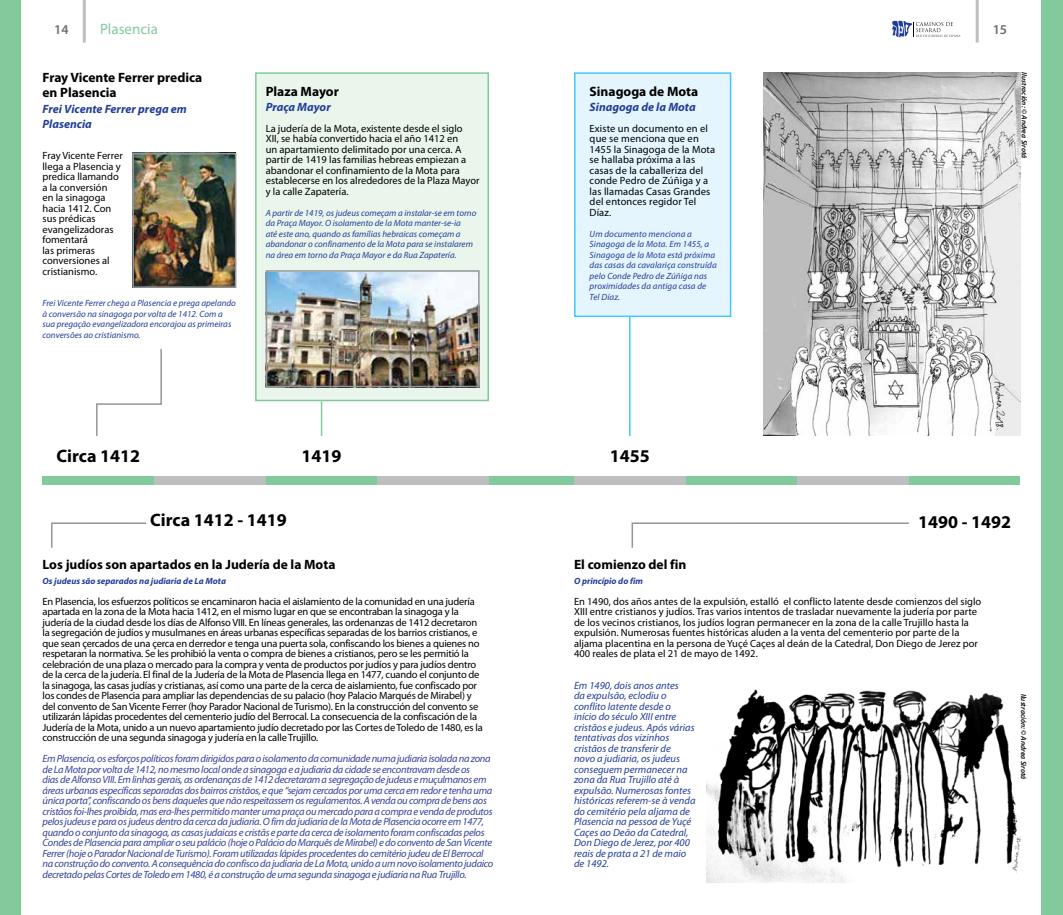
<style>
.page{position:relative;width:1063px;height:915px;background:#fff}
.page>*{position:absolute;margin:0;border:0;box-sizing:border-box;transform-origin:0 0}
.t1{font:700 18px "Myriad Pro";color:#000}
.t2{font:15px "Myriad Pro";color:#82ca9c}
.t3{font:700 13.5px/15px "Myriad Pro";color:#000}
.t4{font:600 13.5px "Myriad Pro";color:#6d6e71}
.t5{font:italic 700 12px/15px "Myriad Pro";color:#233e99}
.t6{font:10.5px/10.5px "Myriad Pro";letter-spacing:-.02em;color:#000}
.t7{font:italic 10.5px/10.5px "Myriad Pro";letter-spacing:-.03em;color:#37439b}
.t8{font:10.5px/10.5px "Myriad Pro";color:#000}
.t9{font:italic 10.5px/10.5px "Myriad Pro";color:#233e99}
.t10{font:10.5px/10.5px "Myriad Pro";letter-spacing:.01em;color:#000}
.t11{font:italic 9px/10.5px "Myriad Pro";color:#233e99}
.t12{font:italic 700 9px "Myriad Pro";color:#233e99}
.t13{font:italic 600 7.5px "Myriad Pro";color:#000}
</style>
<div class="page">
<div style="left:1042px;top:0;width:21px;height:914px;background:#82ca9c"></div>
<hr style="left:976px;top:0;width:3px;height:43px;background:#bcbec0">
<svg style="left:892px;top:21px;width:69px;height:17px"></svg>
<hr style="left:83px;top:0;width:3px;height:43px;background:#bcbec0">
<div style="left:0;top:0;width:21px;height:914px;background:#82ca9c"></div>
<div style="left:255px;top:72px;width:234px;height:329px;background:#eaf5ec;border:2px solid #82ca9c"></div>
<div style="left:43px;top:475px;width:977px;height:9px;background:#82ca9c"></div>
<div style="left:154px;top:475px;width:112px;height:9px;background:#bcbec0"></div>
<div style="left:574px;top:475px;width:112px;height:9px;background:#bcbec0"></div>
<div style="left:797px;top:475px;width:112px;height:9px;background:#bcbec0"></div>
<div style="left:377px;top:475px;width:112px;height:9px;background:#bcbec0"></div>
<div style="left:574px;top:72px;width:157px;height:245px;background:#e4f5fd;border:2px solid #44c8f5"></div>
<hr style="left:629px;top:317px;width:2px;height:119px;background:#44c8f5">
<svg style="left:631px;top:522px;width:278px;height:26px"></svg>
<svg style="left:51px;top:522px;width:96px;height:26px"></svg>
<svg style="left:96px;top:349px;width:66px;height:87px"></svg>
<hr style="left:321px;top:401px;width:1px;height:35px;background:#82ca9c">
<img style="left:269px;top:273px;width:208px;height:111px">
<div style="left:266px;top:270px;width:214px;height:117px;border:2px solid #939598"></div>
<img style="left:135px;top:156px;width:98px;height:129px">
<div style="left:132px;top:153px;width:104px;height:135px;border:2px solid #939598"></div>
<img style="left:763px;top:72px;width:257px;height:364px">
<img style="left:707px;top:689px;width:314px;height:193px">
<p class="t4" style="left:54px;top:21px;width:16px">14</p>
<h2 class="t2" style="left:100px;top:20px;width:59px">Plasencia</h2>
<p class="t4" style="left:993px;top:21px;width:16px">15</p>
<p class="t3" style="left:43px;top:70px;width:161px">Fray Vicente Ferrer predica en Plasencia</p>
<p class="t5" style="left:43px;top:100px;width:146px">Frei Vicente Ferrer prega em<br>Plasencia</p>
<p class="t8" style="left:43px;top:150px;width:82px">Fray Vicente Ferrer llega a Plasencia y predica llamando a la conversión<br>en la sinagoga hacia 1412. Con sus prédicas evangelizadoras fomentará<br>las primeras conversiones al cristianismo.</p>
<p class="t11" style="left:43px;top:297px;width:195px">Frei Vicente Ferrer chega a Plasencia e prega apelando à conversão na sinagoga por volta de 1412. Com a sua pregação evangelizadora encorajou as primeiras conversões ao cristianismo.</p>
<p class="t3" style="left:266px;top:83px;width:75px">Plaza Mayor</p>
<p class="t5" style="left:266px;top:98px;width:67px">Praça Mayor</p>
<p class="t8" style="left:266px;top:122px;width:215px">La judería de la Mota, existente desde el siglo<br>XII, se había convertido hacia el año 1412 en<br>un apartamiento delimitado por una cerca. A partir de 1419 las familias hebreas empiezan a abandonar el confinamiento de la Mota para establecerse en los alrededores de la Plaza Mayor y la calle Zapatería.</p>
<p class="t11" style="left:266px;top:207px;width:212px">A partir de 1419, os judeus começam a instalar-se em torno da Praça Mayor. O isolamento de la Mota manter-se-ia<br>até este ano, quando as famílias hebraicas começam a abandonar o confinamento de la Mota para se instalarem na área em torno da Praça Mayor e da Rua Zapatería.</p>
<p class="t3" style="left:590px;top:83px;width:110px">Sinagoga de Mota</p>
<p class="t5" style="left:590px;top:98px;width:108px">Sinagoga de la Mota</p>
<p class="t10" style="left:590px;top:122px;width:127px">Existe un documento en el que se menciona que en<br>1455 la Sinagoga de la Mota se hallaba próxima a las casas de la caballeriza del conde Pedro de Zúñiga y a las llamadas Casas Grandes del entonces regidor Tel<br>Díaz.</p>
<p class="t11" style="left:590px;top:228px;width:129px">Um documento menciona a<br>Sinagoga de la Mota. Em 1455, a<br>Sinagoga de la Mota está próxima das casas da cavalariça construída pelo Conde Pedro de Zúñiga nas proximidades da antiga casa de<br>Tel Díaz.</p>
<p class="t13" style="left:1029px;top:72px;width:87px;rotate:90deg">Ilustración: © Andrea Sirotá</p>
<h1 class="t1" style="left:57px;top:443px;width:85px">Circa 1412</h1>
<h1 class="t1" style="left:302px;top:443px;width:41px">1419</h1>
<h1 class="t1" style="left:610px;top:444px;width:41px">1455</h1>
<h1 class="t1" style="left:150px;top:508px;width:138px">Circa 1412 - 1419</h1>
<h1 class="t1" style="left:918px;top:509px;width:94px">1490 - 1492</h1>
<p class="t3" style="left:43px;top:556px;width:295px">Los judíos son apartados en la Judería de la Mota</p>
<p class="t12" style="left:43px;top:574px;width:185px">Os judeus são separados na judiaria de La Mota</p>
<p class="t6" style="left:43px;top:595px;width:442px">En Plasencia, los esfuerzos políticos se encaminaron hacia el aislamiento de la comunidad en una judería apartada en la zona de la Mota hacia 1412, en el mismo lugar en que se encontraban la sinagoga y la judería de la ciudad desde los días de Alfonso VIII. En líneas generales, las ordenanzas de 1412 decretaron la segregación de judíos y musulmanes en áreas urbanas específicas separadas de los barrios cristianos, e que sean çercados de una çerca en derredor e tenga una puerta sola, confiscando los bienes a quienes no respetaran la normativa. Se les prohibió la venta o compra de bienes a cristianos, pero se les permitió la celebración de una plaza o mercado para la compra y venta de productos por judíos y para judíos dentro de la cerca de la judería. El final de la Judería de la Mota de Plasencia llega en 1477, cuando el conjunto de la sinagoga, las casas judías y cristianas, así como una parte de la cerca de aislamiento, fue confiscado por los condes de Plasencia para ampliar las dependencias de su palacio (hoy Palacio Marqués de Mirabel) y del convento de San Vicente Ferrer (hoy Parador Nacional de Turismo). En la construcción del convento se utilizarán lápidas procedentes del cementerio judío del Berrocal. La consecuencia de la confiscación de la Judería de la Mota, unido a un nuevo apartamiento judío decretado por las Cortes de Toledo de 1480, es la construcción de una segunda sinagoga y judería en la calle Trujillo.</p>
<p class="t7" style="left:43px;top:753px;width:452px">Em Plasencia, os esforços políticos foram dirigidos para o isolamento da comunidade numa judiaria isolada na zona de La Mota por volta de 1412, no mesmo local onde a sinagoga e a judiaria da cidade se encontravam desde os<br>dias de Alfonso VIII. Em linhas gerais, as ordenanças de 1412 decretaram a segregação de judeus e muçulmanos em áreas urbanas específicas separadas dos bairros cristãos, e que “sejam cercados por uma cerca em redor e tenha uma única porta”, confiscando os bens daqueles que não respeitassem os regulamentos. A venda ou compra de bens aos cristãos foi-lhes proibida, mas era-lhes permitido manter uma praça ou mercado para a compra e venda de produtos pelos judeus e para os judeus dentro da cerca da judiaria. O fim da judiaria de la Mota de Plasencia ocorre em 1477, quando o conjunto da sinagoga, as casas judaicas e cristãs e parte da cerca de isolamento foram confiscadas pelos Condes de Plasencia para ampliar o seu palácio (hoje o Palácio do Marquês de Mirabel) e do convento de San Vicente Ferrer (hoje o Parador Nacional de Turismo). Foram utilizadas lápides procedentes do cemitério judeu de El Berrocal na construção do convento. A consequência do confisco da judiaria de La Mota, unido a um novo isolamento judaico decretado pelas Cortes de Toledo em 1480, é a construção de uma segunda sinagoga e judiaria na Rua Trujillo.</p>
<p class="t3" style="left:574px;top:556px;width:114px">El comienzo del fin</p>
<p class="t12" style="left:574px;top:574px;width:70px">O princípio do fim</p>
<p class="t8" style="left:574px;top:595px;width:409px">En 1490, dos años antes de la expulsión, estalló el conflicto latente desde comienzos del siglo XIII entre cristianos y judíos. Tras varios intentos de trasladar nuevamente la judería por parte de los vecinos cristianos, los judíos logran permanecer en la zona de la calle Trujillo hasta la expulsión. Numerosas fuentes históricas aluden a la venta del cementerio por parte de la aljama placentina en la persona de Yuçé Caçes al deán de la Catedral, Don Diego de Jerez por 400 reales de plata el 21 de mayo de 1492.</p>
<p class="t9" style="left:574px;top:679px;width:123px">Em 1490, dois anos antes<br>da expulsão, eclodiu o conflito latente desde o início do século XIII entre cristãos e judeus. Após várias tentativas dos vizinhos cristãos de transferir de<br>novo a judiaria, os judeus conseguem permanecer na zona da Rua Trujillo até à expulsão. Numerosas fontes históricas referem-se à venda do cemitério pela aljama de<br>Plasencia na pessoa de Yuçé<br>Caçes ao Deão da Catedral,<br>Don Diego de Jerez, por 400 reais de prata a 21 de maio de 1492.</p>
<p class="t13" style="left:1029px;top:693px;width:87px;rotate:90deg">Ilustración: © Andrea Sirotá</p>
</div>
